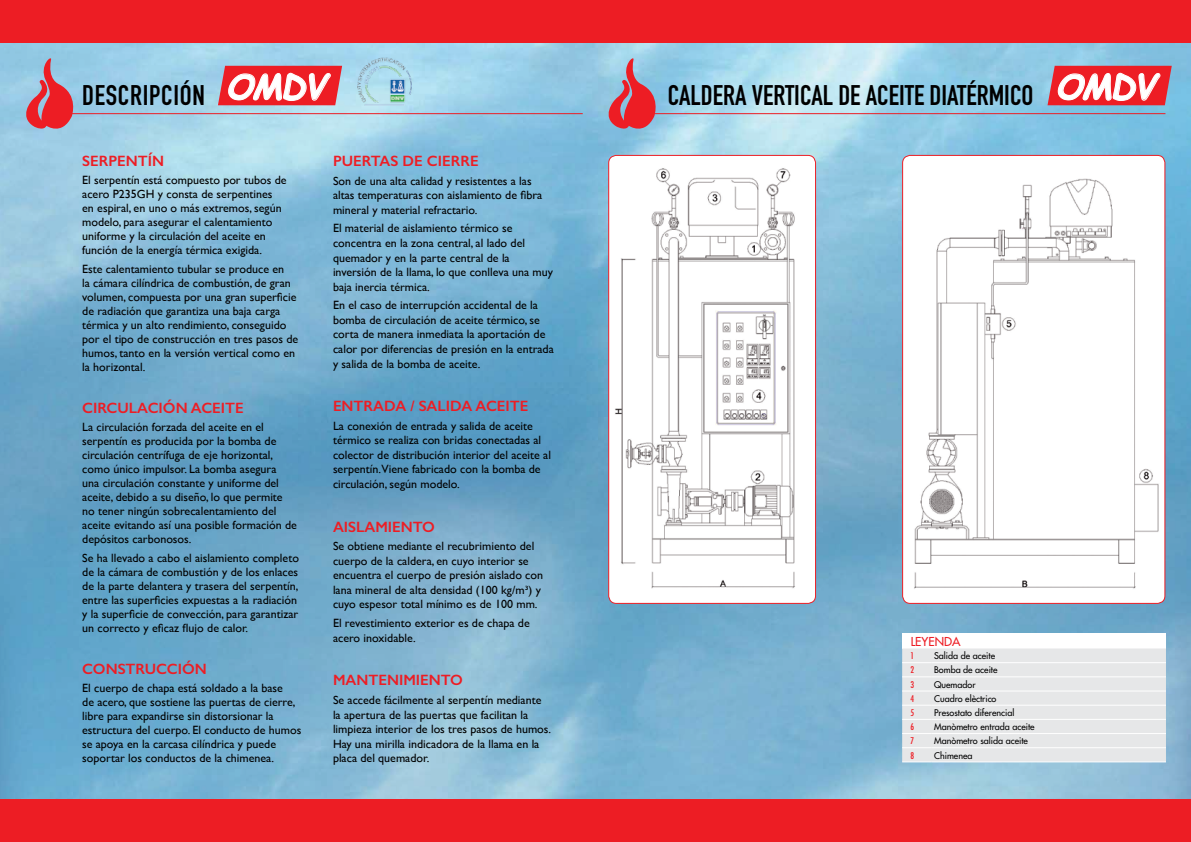
<style>
.page{position:relative;width:1191px;height:842px;background:#fff}
.page>*{position:absolute;margin:0;border:0;box-sizing:border-box;transform-origin:0 0}
.t1{font:28px "DIN Engschrift Std";color:#000}
.t2{font:28px "DIN Engschrift Std";letter-spacing:.025em;color:#000}
.t3{font:600 15px "Gill Sans";color:#ed1d24}
.t4{font:12px/14px "Gill Sans";color:#000}
.t5{font:500 12px "Futura Std";color:#ed1d24}
.t6{font:500 9px "Futura Std";color:#000}
.t7{font:condensed 9px "Futura Std";color:#ed1d24}
</style>
<div class="page">
<img style="left:0;top:43px;width:1191px;height:756px">
<div style="left:902px;top:633px;width:264px;height:15px;background:#fff"></div>
<svg style="left:902px;top:648px;width:264px;height:114px;background:#e7e8e9"></svg>
<hr style="left:931px;top:761px;width:235px;height:1px;background:#fff">
<img style="left:355px;top:57px;width:58px;height:48px">
<hr style="left:71px;top:113px;width:512px;height:1px;background:#ed1d24">
<svg style="left:24px;top:57px;width:50px;height:74px;background:#bd7b8d"></svg>
<hr style="left:643px;top:113px;width:522px;height:1px;background:#ed1d24">
<svg style="left:607px;top:57px;width:50px;height:74px;background:#ba7b8c"></svg>
<svg style="left:218px;top:66px;width:124px;height:39px;background:#eb4047"></svg>
<svg style="left:1047px;top:66px;width:124px;height:39px;background:#e93f47"></svg>
<img style="left:608px;top:155px;width:207px;height:448px">
<div style="left:608px;top:155px;width:208px;height:449px;border:1px solid #ed1d24;border-radius:8px"></div>
<img style="left:902px;top:155px;width:262px;height:448px">
<div style="left:902px;top:155px;width:263px;height:449px;border:1px solid #ed1d24;border-radius:8px"></div>
<div style="left:0;top:0;width:1191px;height:43px;background:#ed1d24"></div>
<div style="left:0;top:799px;width:1191px;height:43px;background:#ed1d24"></div>
<h1 class="t2" style="left:82px;top:79px;width:255px">DESCRIPCIÓN <sup>OMDV</sup></h1>
<h1 class="t1" style="left:668px;top:79px;width:498px">CALDERA VERTICAL DE ACEITE DIATÉRMICO <sup>OMDV</sup></h1>
<p class="t3" style="left:82px;top:152px;width:83px">SERPENTÍN</p>
<p class="t4" style="left:82px;top:173px;width:206px">El serpentín está compuesto por tubos de acero P235GH y consta de serpentines en espiral, en uno o más extremos, según modelo, para asegurar el calentamiento uniforme y la circulación del aceite en función de la energía térmica exigida.</p>
<p class="t4" style="left:82px;top:261px;width:218px">Este calentamiento tubular se produce en<br>la cámara cilíndrica de combustión, de gran volumen, compuesta por una gran superficie de radiación que garantiza una baja carga térmica y un alto rendimiento, conseguido por el tipo de construcción en tres pasos de humos, tanto en la versión vertical como en la horizontal.</p>
<p class="t3" style="left:82px;top:399px;width:163px">CIRCULACIÓN ACEITE</p>
<p class="t4" style="left:82px;top:420px;width:216px">La circulación forzada del aceite en el serpentín es producida por la bomba de circulación centrífuga de eje horizontal, como único impulsor. La bomba asegura<br>una circulación constante y uniforme del aceite, debido a su diseño, lo que permite no tener ningún sobrecalentamiento del aceite evitando así una posible formación de depósitos carbonosos.</p>
<p class="t4" style="left:82px;top:550px;width:218px">Se ha llevado a cabo el aislamiento completo de la cámara de combustión y de los enlaces de la parte delantera y trasera del serpentín, entre las superficies expuestas a la radiación y la superficie de convección, para garantizar un correcto y eficaz flujo de calor.</p>
<p class="t3" style="left:82px;top:660px;width:126px">CONSTRUCCIÓN</p>
<p class="t4" style="left:82px;top:681px;width:221px">El cuerpo de chapa está soldado a la base<br>de acero, que sostiene las puertas de cierre, libre para expandirse sin distorsionar la estructura del cuerpo. El conducto de humos se apoya en la carcasa cilíndrica y puede soportar los conductos de la chimenea.</p>
<p class="t3" style="left:333px;top:152px;width:147px">PUERTAS DE CIERRE</p>
<p class="t4" style="left:333px;top:173px;width:211px;line-height:14.5px">Son de una alta calidad y resistentes a las altas temperaturas con aislamiento de fibra mineral y material refractario.</p>
<p class="t4" style="left:333px;top:221px;width:221px;line-height:14.5px">El material de aislamiento térmico se concentra en la zona central, al lado del quemador y en la parte central de la inversión de la llama, lo que conlleva una muy baja inercia térmica.</p>
<p class="t4" style="left:333px;top:298px;width:222px;line-height:14.5px">En el caso de interrupción accidental de la bomba de circulación de aceite térmico, se corta de manera inmediata la aportación de calor por diferencias de presión en la entrada y salida de la bomba de aceite.</p>
<p class="t3" style="left:333px;top:397px;width:197px">ENTRADA / SALIDA ACEITE</p>
<p class="t4" style="left:333px;top:418px;width:219px;line-height:14.5px">La conexión de entrada y salida de aceite térmico se realiza con bridas conectadas al colector de distribución interior del aceite al serpentín.Viene fabricado con la bomba de circulación, según modelo.</p>
<p class="t3" style="left:333px;top:517px;width:103px">AISLAMIENTO</p>
<p class="t4" style="left:333px;top:539px;width:212px;line-height:14.5px">Se obtiene mediante el recubrimiento del cuerpo de la caldera, en cuyo interior se encuentra el cuerpo de presión aislado con lana mineral de alta densidad (100 kg/m³) y cuyo espesor total mínimo es de 100 mm.</p>
<p class="t4" style="left:333px;top:616px;width:198px;line-height:14.5px">El revestimiento exterior es de chapa de acero inoxidable.</p>
<p class="t3" style="left:333px;top:671px;width:131px">MANTENIMIENTO</p>
<p class="t4" style="left:333px;top:693px;width:220px;line-height:14.5px">Se accede fácilmente al serpentín mediante la apertura de las puertas que facilitan la limpieza interior de los tres pasos de humos.<br>Hay una mirilla indicadora de la llama en la placa del quemador.</p>
<p class="t5" style="left:910px;top:634px;width:51px">LEYENDA</p>
<p class="t7" style="left:910px;top:650px;width:5px">1</p>
<p class="t6" style="left:934px;top:650px;width:62px">Salida de aceite</p>
<p class="t7" style="left:910px;top:665px;width:5px">2</p>
<p class="t6" style="left:934px;top:664px;width:65px">Bomba de aceite</p>
<p class="t7" style="left:910px;top:679px;width:5px">3</p>
<p class="t6" style="left:934px;top:679px;width:43px">Quemador</p>
<p class="t7" style="left:910px;top:693px;width:5px">4</p>
<p class="t6" style="left:934px;top:693px;width:64px">Cuadro elèctrico</p>
<p class="t7" style="left:910px;top:707px;width:5px">5</p>
<p class="t6" style="left:934px;top:707px;width:82px">Presostato diferencial</p>
<p class="t7" style="left:910px;top:721px;width:5px">6</p>
<p class="t6" style="left:934px;top:721px;width:102px">Manòmetro entrada aceite</p>
<p class="t7" style="left:910px;top:736px;width:5px">7</p>
<p class="t6" style="left:934px;top:735px;width:95px">Manòmetro salida aceite</p>
<p class="t7" style="left:910px;top:750px;width:5px">8</p>
<p class="t6" style="left:934px;top:749px;width:40px">Chimenea</p>
</div>
